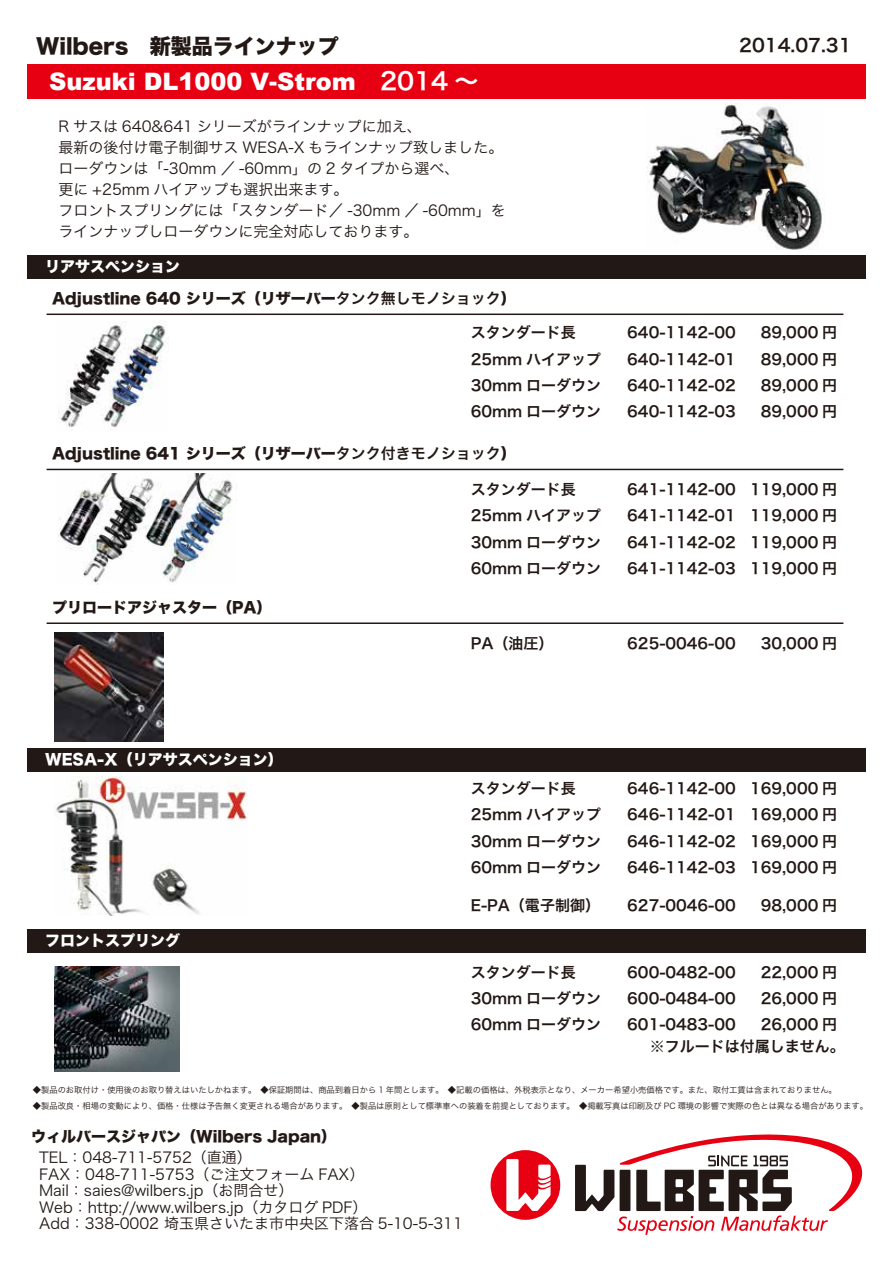
<style>
.page{position:relative;width:893px;height:1263px;background:#fff}
.page>*{position:absolute;margin:0;border:0;box-sizing:border-box;transform-origin:0 0}
.t1{font:900 24px "Arial";color:#fff}
.t2{font:21px "Hira Kaku Std N W8";color:#221815}
.t3{font:18px "Hira Kaku Pro N W6";color:#221815}
.t4{font:15px/26.2px "Hira Kaku Pro N W6";color:#221815;text-align:justify}
.t5{font:15px/21px "Hira Kaku Pro N W3";color:#221815}
.t6{font:15px "Hira Kaku Std N W8";color:#221815}
.t7{font:15px "Hira Kaku Std N W8";color:#fff}
.t8{font:8.25px "Hira Kaku Pro N W3";color:#221815}
.s1{font-family:"Hira Kaku Pro N W6";font-weight:400}
.s2{font-family:"Hira Kaku Pro N W6"}
</style>
<div class="page">
<div style="left:27px;top:64px;width:838px;height:35px;background:#e60012"></div>
<div style="left:27px;top:255px;width:838px;height:24px;background:#221815"></div>
<hr style="left:47px;top:314px;width:796px;height:1px;background:#221815">
<div style="left:27px;top:748px;width:838px;height:24px;background:#221815"></div>
<div style="left:27px;top:929px;width:838px;height:24px;background:#221815"></div>
<hr style="left:47px;top:622px;width:796px;height:2px;background:#221815">
<hr style="left:47px;top:469px;width:796px;height:1px;background:#221815">
<img style="left:55px;top:632px;width:109px;height:109px">
<img style="left:55px;top:966px;width:124px;height:105px">
<img style="left:57px;top:321px;width:109px;height:110px">
<img style="left:58px;top:474px;width:175px;height:110px">
<svg style="left:491px;top:1150px;width:69px;height:70px"></svg>
<svg style="left:575px;top:1134px;width:288px;height:101px"></svg>
<img style="left:56px;top:777px;width:191px;height:139px">
<img style="left:646px;top:103px;width:179px;height:147px">
<h2 class="t2" style="left:36px;top:34px;width:304px">Wilbers　新製品ラインナップ</h2>
<h1 class="t1" style="left:49px;top:64px;width:431px">Suzuki DL1000 V-Strom <span class="s1">2014 ～</span></h1>
<p class="t5" style="left:59px;top:115px;width:449px">R サスは 640&amp;641 シリーズがラインナップに加え、<br>最新の後付け電子制御サス WESA-X もラインナップ致しました。ローダウンは「-30mm ／ -60mm」の 2 タイプから選べ、<br>更に +25mm ハイアップも選択出来ます。<br>フロントスプリングには「スタンダード／ -30mm ／ -60mm」をラインナップしローダウンに完全対応しております。</p>
<p class="t7" style="left:45px;top:258px;width:136px">リアサスペンション</p>
<p class="t6" style="left:52px;top:290px;width:465px">Adjustline 640 シリーズ（リザーバー<span class="s2">タンク無しモノショック</span>）</p>
<p class="t3" style="left:739px;top:29px;width:114px">2014.07.31</p>
<p class="t4" style="left:471px;top:319px;width:132px;text-align:left">スタンダード長<br>25mm ハイアップ<br>30mm ローダウン<br>60mm ローダウン</p>
<p class="t4" style="left:627px;top:319px;width:110px">640-1142-00<br>640-1142-01<br>640-1142-02<br>640-1142-03</p>
<p class="t6" style="left:52px;top:445px;width:465px">Adjustline 641 シリーズ（リザーバー<span class="s2">タンク付きモノショック</span>）</p>
<p class="t6" style="left:52px;top:599px;width:221px">プリロードアジャスター（PA）</p>
<p class="t4" style="left:471px;top:476px;width:132px;text-align:left">スタンダード長<br>25mm ハイアップ<br>30mm ローダウン<br>60mm ローダウン</p>
<p class="t4" style="left:627px;top:476px;width:110px">641-1142-00<br>641-1142-01<br>641-1142-02<br>641-1142-03</p>
<p class="t4" style="left:471px;top:629px;width:84px">PA（油圧）</p>
<p class="t4" style="left:627px;top:629px;width:110px">625-0046-00</p>
<p class="t4" style="left:761px;top:319px;width:78px">89,000 円89,000 円89,000 円89,000 円</p>
<p class="t4" style="left:750px;top:476px;width:88px">119,000 円119,000 円119,000 円119,000 円</p>
<p class="t4" style="left:761px;top:629px;width:78px">30,000 円</p>
<p class="t7" style="left:45px;top:751px;width:239px">WESA-X（リアサスペンション）</p>
<p class="t4" style="left:471px;top:775px;width:132px;text-align:left">スタンダード長<br>25mm ハイアップ<br>30mm ローダウン<br>60mm ローダウン</p>
<p class="t4" style="left:627px;top:775px;width:110px">646-1142-00<br>646-1142-01<br>646-1142-02<br>646-1142-03</p>
<p class="t4" style="left:750px;top:775px;width:88px">169,000 円169,000 円169,000 円169,000 円</p>
<p class="t7" style="left:45px;top:932px;width:137px">フロントスプリング</p>
<p class="t4" style="left:471px;top:892px;width:131px">E-PA（電子制御）</p>
<p class="t4" style="left:627px;top:892px;width:110px">627-0046-00</p>
<p class="t4" style="left:761px;top:892px;width:78px">98,000 円</p>
<p class="t4" style="left:471px;top:958px;width:132px;text-align:left">スタンダード長<br>30mm ローダウン<br>60mm ローダウン</p>
<p class="t4" style="left:627px;top:958px;width:110px">600-0482-00<br>600-0484-00<br>601-0483-00</p>
<p class="t4" style="left:761px;top:958px;width:78px">22,000 円26,000 円26,000 円</p>
<p class="t4" style="left:650px;top:1033px;width:197px">※フルードは付属しません。</p>
<p class="t8" style="left:33px;top:1083px;width:805px">◆製品のお取付け・使用後のお取り替えはいたしかねます。　◆保証期間は、商品到着日から 1 年間とします。　◆記載の価格は、外税表示となり、メーカー希望小売価格です。また、取付工賃は含まれておりません。</p>
<p class="t8" style="left:33px;top:1099px;width:837px">◆製品改良・相場の変動により、価格・仕様は予告無く変更される場合があります。　◆製品は原則として標準車への装着を前提としております。　◆掲載写真は印刷及び PC 環境の影響で実際の色とは異なる場合があります。</p>
<p class="t6" style="left:31px;top:1128px;width:307px">ウィルバースジャパン（Wilbers Japan）</p>
<p class="t5" style="left:39px;top:1148px;width:425px;line-height:16.5px">TEL：048-711-5752（直通）<br>FAX：048-711-5753（ご注文フォーム FAX）<br>Mail：saies@wilbers.jp（お問合せ）<br>Web：http://www.wilbers.jp（カタログ PDF）<br>Add：338-0002 埼玉県さいたま市中央区下落合 5-10-5-311</p>
</div>
